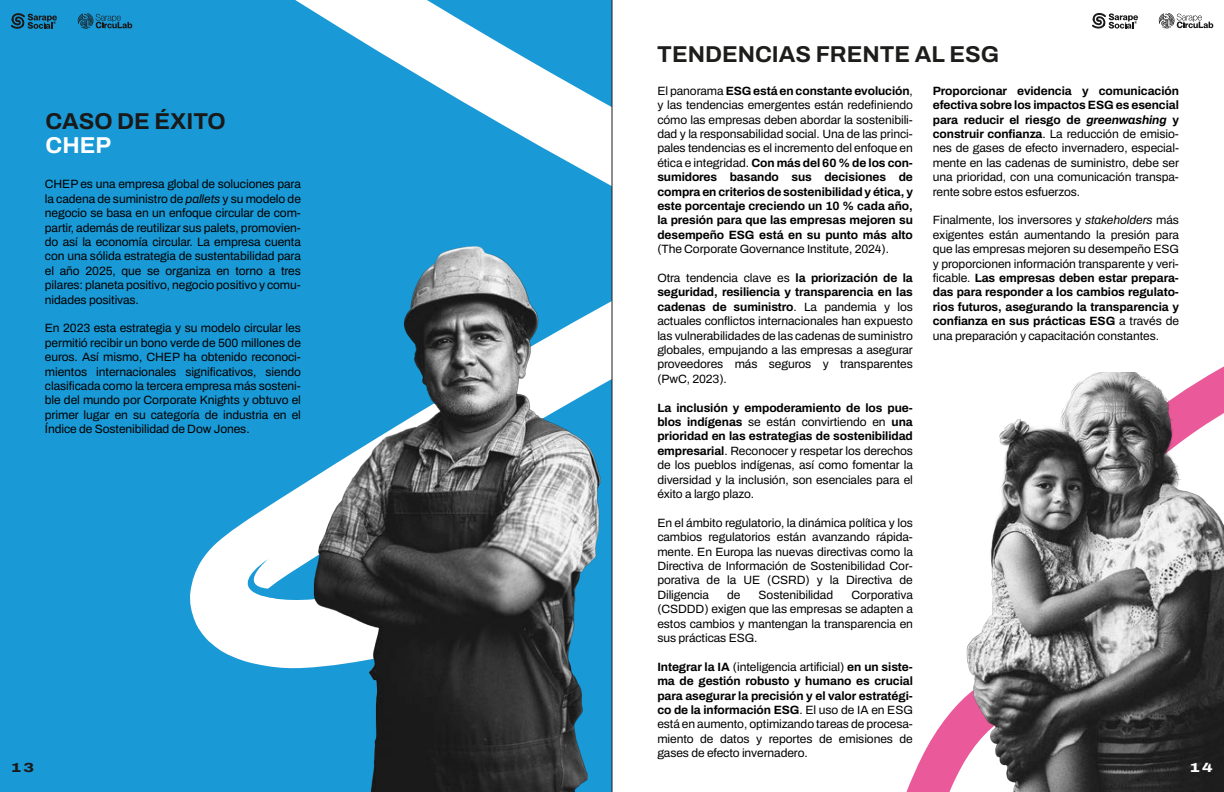
<style>
.page{position:relative;width:1224px;height:792px;background:#fff}
.page>*{position:absolute;margin:0;border:0;box-sizing:border-box;transform-origin:0 0}
.t1{font:700 23px "Archivo";color:#1d1d1b}
.t2{font:700 23px "Archivo";color:#191919}
.t3{font:700 23px "Archivo";color:#fff}
.t4{font:800 13.2px "Archivo Semi Expanded";color:#191919;scale:1.14 1}
.t5{font:800 13.2px "Archivo Semi Expanded";color:#fff;scale:1.14 1}
.t6{font:12px/14.4px "Archivo";letter-spacing:-.005em;color:#000;text-align:justify}
.t7{font:700 12px/14.4px "Archivo";letter-spacing:-.005em;color:#000;text-align:justify}
.s1{font-style:italic}
.s2{font-weight:400}
.s3{font-weight:700}
.s4{font-weight:700;font-style:italic}
</style>
<div class="page">
<div style="left:0;top:0;width:612px;height:792px;background:#1999d6"></div>
<svg style="left:906px;top:696px;width:60px;height:96px"></svg>
<svg style="left:190px;top:497px;width:93px;height:171px;fill:#fff"></svg>
<svg style="left:220px;top:559px;width:52px;height:39px"></svg>
<svg style="left:295px;top:0;width:317px;height:222px"></svg>
<img style="left:283px;top:222px;width:329px;height:570px">
<img style="left:966px;top:372px;width:258px;height:420px">
<hr style="left:612px;top:0;width:1px;height:792px;background:#1d1e1b">
<svg style="left:11px;top:13px;width:46px;height:16px"></svg>
<svg style="left:78px;top:13px;width:54px;height:16px"></svg>
<svg style="left:1092px;top:13px;width:46px;height:16px"></svg>
<svg style="left:1159px;top:13px;width:54px;height:15px"></svg>
<h1 class="t2" style="left:46px;top:104px;width:182px">CASO DE ÉXITO</h1>
<h1 class="t3" style="left:46px;top:128px;width:67px">CHEP</h1>
<p class="t6" style="left:45px;top:177px;width:257px">CHEP es una empresa global de soluciones para la cadena de suministro de <span class="s1">pallets</span> y su modelo de negocio se basa en un enfoque circular de com&shy;partir, además de reutilizar sus palets, promovien&shy;do así la economía circular. La empresa cuenta con una sólida estrategia de sustentabilidad para el año 2025, que se organiza en torno a tres pilares: planeta positivo, negocio positivo y comu&shy;nidades positivas.</p>
<p class="t6" style="left:45px;top:321px;width:258px">En 2023 esta estrategia y su modelo circular les permitió recibir un bono verde de 500 millones de euros. Así mismo, CHEP ha obtenido reconoci&shy;mientos internacionales significativos, siendo clasificada como la tercera empresa más sosteni&shy;ble del mundo por Corporate Knights y obtuvo el primer lugar en su categoría de industria en el Índice de Sostenibilidad de Dow Jones.</p>
<h1 class="t1" style="left:657px;top:37px;width:344px">TENDENCIAS FRENTE AL ESG</h1>
<p class="t7" style="left:657px;top:83px;width:257px"><span class="s2">El panorama</span> ESG está en constante evolución<span class="s2">, y las tendencias emergentes están redefiniendo cómo las empresas deben abordar la sostenibili&shy;dad y la responsabilidad social. Una de las princi&shy;pales tendencias es el incremento del enfoque en ética e integridad.</span> Con más del 60 % de los con&shy;sumidores basando sus decisiones de compra en criterios de sostenibilidad y ética, y este porcentaje creciendo un 10 % cada año, la presión para que las empresas mejoren su desempeño ESG está en su punto más alto</p>
<p class="t6" style="left:657px;top:242px;width:233px">(The Corporate Governance Institute, 2024).</p>
<p class="t6" style="left:657px;top:271px;width:257px">Otra tendencia clave es <span class="s3">la priorización de la seguridad, resiliencia y transparencia en las cadenas de suministro</span>. La pandemia y los actuales conflictos internacionales han expuesto las vulnerabilidades de las cadenas de suministro globales, empujando a las empresas a asegurar proveedores más seguros y transparentes (PwC, 2023).</p>
<p class="t6" style="left:657px;top:400px;width:257px"><span class="s3">La inclusión y empoderamiento de los pue&shy;blos indígenas</span> se están convirtiendo en <span class="s3">una prioridad en las estrategias de sostenibilidad empresarial</span>. Reconocer y respetar los derechos de los pueblos indígenas, así como fomentar la diversidad y la inclusión, son esenciales para el éxito a largo plazo.</p>
<p class="t6" style="left:657px;top:515px;width:257px">En el ámbito regulatorio, la dinámica política y los cambios regulatorios están avanzando rápida&shy;mente. En Europa las nuevas directivas como la Directiva de Información de Sostenibilidad Cor&shy;porativa de la UE (CSRD) y la Directiva de Diligencia</p>
<p class="t6" style="left:933px;top:83px;width:248px"><span class="s3">Proporcionar evidencia y comunicación efectiva sobre los impactos ESG es esencial para reducir el riesgo de</span> <span class="s4">greenwashing</span> <span class="s3">y construir confianza</span>. La reducción de emisio&shy;nes de gases de efecto invernadero, especial&shy;mente en las cadenas de suministro, debe ser una prioridad, con una comunicación transpa&shy;rente sobre estos esfuerzos.</p>
<p class="t6" style="left:933px;top:213px;width:248px">Finalmente, los inversores y <span class="s1">stakeholders</span> más exigentes están aumentando la presión para que las empresas mejoren su desempeño ESG y proporcionen información transparente y veri&shy;ficable. <span class="s3">Las empresas deben estar prepara&shy;das para responder a los cambios regulato&shy;rios futuros, asegurando la transparencia y confianza en sus prácticas ESG</span> a través de una preparación y capacitación constantes.</p>
<p class="t6" style="left:657px;top:587px;width:257px;text-indent:194px">Corporativa (CSDDD) exigen que las empresas se adapten a estos cambios y mantengan la transparencia en sus prácticas ESG.</p>
<p class="t6" style="left:657px;top:659px;width:257px"><span class="s3">Integrar la IA</span> (inteligencia artificial) <span class="s3">en un siste&shy;ma de gestión robusto y humano es crucial para asegurar la precisión y el valor estratégi&shy;co de la información ESG</span>. El uso de IA en ESG está en aumento, optimizando tareas de procesa&shy;miento de datos y reportes de emisiones de gases de efecto invernadero.</p>
<p class="t6" style="left:727px;top:587px;width:15px">de</p>
<p class="t6" style="left:759px;top:587px;width:76px">Sostenibilidad</p>
<p class="t4" style="left:11px;top:758px;width:22px">13</p>
<p class="t5" style="left:1190px;top:758px;width:22px">14</p>
</div>
